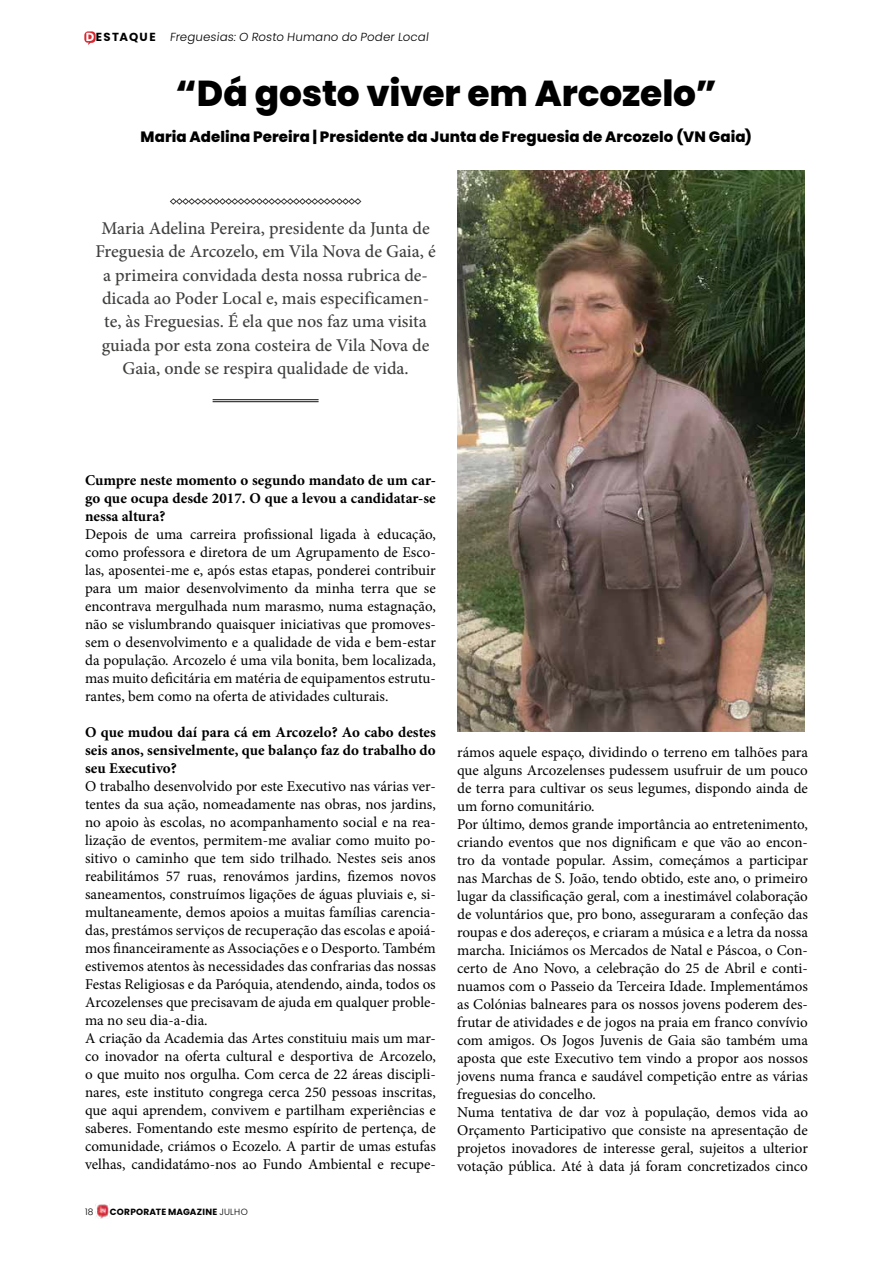
<style>
.page{position:relative;width:893px;height:1263px;background:#fff}
.page>*{position:absolute;margin:0;border:0;box-sizing:border-box;transform-origin:0 0}
.t1{font:800 36px "Poppins";letter-spacing:-.005em;color:#000}
.t2{font:500 18px/23.2px "Minion Pro";color:#3f3f3e;text-align:center}
.t3{font:15px/18px "Minion Pro";color:#000}
.t4{font:700 15px/18px "Minion Pro";color:#000;text-align:justify}
.t5{font:800 15px "Poppins";letter-spacing:.005em;color:#000}
.t6{font:300 11.7px "Poppins";color:#000}
.t7{font:700 9px "Poppins";letter-spacing:.025em;color:#000}
.t8{font:300 9px "Poppins";color:#000}
.s1{font-weight:700;color:#fff}
.s2{font-weight:700}
.s3{font-weight:300}
</style>
<div class="page">
<img style="left:95px;top:1204px;width:15px;height:14px">
<svg style="left:84px;top:31px;width:12px;height:14px"></svg>
<svg style="left:170px;top:198px;width:191px;height:7px"></svg>
<hr style="left:213px;top:399px;width:106px;height:1px;background:#3f3f3e">
<hr style="left:213px;top:401px;width:106px;height:1px;background:#3f3f3e">
<img style="left:457px;top:170px;width:347px;height:561px">
<p class="t6" style="left:86px;top:30px;width:346px"><span class="s1">D</span> <span class="s2">E S TA Q U E</span> Freguesias: O Rosto Humano do Poder Local</p>
<h1 class="t1" style="left:175px;top:72px;width:543px">“Dá gosto viver em Arcozelo”</h1>
<p class="t5" style="left:140px;top:128px;width:613px">Maria Adelina Pereira | Presidente da Junta de Freguesia de Arcozelo (VN Gaia)</p>
<p class="t2" style="left:95px;top:217px;width:342px">Maria Adelina Pereira, presidente da Junta de Freguesia de Arcozelo, em Vila Nova de Gaia, é a primeira convidada desta nossa rubrica de&shy;dicada ao Poder Local e, mais especificamen&shy;te, às Freguesias. É ela que nos faz uma visita guiada por esta zona costeira de Vila Nova de Gaia, onde se respira qualidade de vida.</p>
<p class="t4" style="left:85px;top:471px;width:352px">Cumpre neste momento o segundo mandato de um car&shy;go que ocupa desde 2017. O que a levou a candidatar-se nessa altura?</p>
<p class="t3" style="left:85px;top:525px;width:352px;text-align:justify">Depois de uma carreira profissional ligada à educação, como professora e diretora de um Agrupamento de Esco&shy;las, aposentei-me e, após estas etapas, ponderei contribuir para um maior desenvolvimento da minha terra que se encontrava mergulhada num marasmo, numa estagnação, não se vislumbrando quaisquer iniciativas que promoves&shy;sem o desenvolvimento e a qualidade de vida e bem-estar da população. Arcozelo é uma vila bonita, bem localizada, mas muito deficitária em matéria de equipamentos estrutu&shy;rantes, bem como na oferta de atividades culturais.</p>
<p class="t4" style="left:85px;top:723px;width:352px">O que mudou daí para cá em Arcozelo? Ao cabo destes seis anos, sensivelmente, que balanço faz do trabalho do seu Executivo?</p>
<p class="t3" style="left:85px;top:777px;width:352px">O trabalho desenvolvido por este Executivo nas várias ver&shy;tentes da sua ação, nomeadamente nas obras, nos jardins, no apoio às escolas, no acompanhamento social e na rea&shy;lização de eventos, permitem-me avaliar como muito po&shy;sitivo o caminho que tem sido trilhado. Nestes seis anos reabilitámos 57 ruas, renovámos jardins, fizemos novos saneamentos, construímos ligações de águas pluviais e, si&shy;multaneamente, demos apoios a muitas famílias carencia&shy;das, prestámos serviços de recuperação das escolas e apoiá&shy;mos financeiramente as Associações e o Desporto. Também estivemos atentos às necessidades das confrarias das nossas Festas Religiosas e da Paróquia, atendendo, ainda, todos os Arcozelenses que precisavam de ajuda em qualquer proble&shy;ma no seu dia-a-dia.<br>A criação da Academia das Artes constituiu mais um mar&shy;co inovador na oferta cultural e desportiva de Arcozelo, o que muito nos orgulha. Com cerca de 22 áreas discipli&shy;nares, este instituto congrega cerca 250 pessoas inscritas, que aqui aprendem, convivem e partilham experiências e saberes. Fomentando este mesmo espírito de pertença, de comunidade, criámos o Ecozelo. A partir de umas estufas velhas, candidatámo-nos ao Fundo Ambiental e recupe-</p>
<p class="t8" style="left:85px;top:1206px;width:10px">18</p>
<p class="t7" style="left:110px;top:1206px;width:139px">CORPORATE MAGAZINE <span class="s3">JULHO</span></p>
<p class="t3" style="left:457px;top:743px;width:352px">rámos aquele espaço, dividindo o terreno em talhões para que alguns Arcozelenses pudessem usufruir de um pouco de terra para cultivar os seus legumes, dispondo ainda de um forno comunitário.<br>Por último, demos grande importância ao entretenimento, criando eventos que nos dignificam e que vão ao encon&shy;tro da vontade popular. Assim, começámos a participar nas Marchas de S. João, tendo obtido, este ano, o primeiro lugar da classificação geral, com a inestimável colaboração de voluntários que, pro bono, asseguraram a confeção das roupas e dos adereços, e criaram a música e a letra da nossa marcha. Iniciámos os Mercados de Natal e Páscoa, o Con&shy;certo de Ano Novo, a celebração do 25 de Abril e conti&shy;nuamos com o Passeio da Terceira Idade. Implementámos as Colónias balneares para os nossos jovens poderem des&shy;frutar de atividades e de jogos na praia em franco convívio com amigos. Os Jogos Juvenis de Gaia são também uma aposta que este Executivo tem vindo a propor aos nossos jovens numa franca e saudável competição entre as várias freguesias do concelho.<br>Numa tentativa de dar voz à população, demos vida ao Orçamento Participativo que consiste na apresentação de projetos inovadores de interesse geral, sujeitos a ulterior votação pública. Até à data já foram concretizados cinco</p>
</div>
